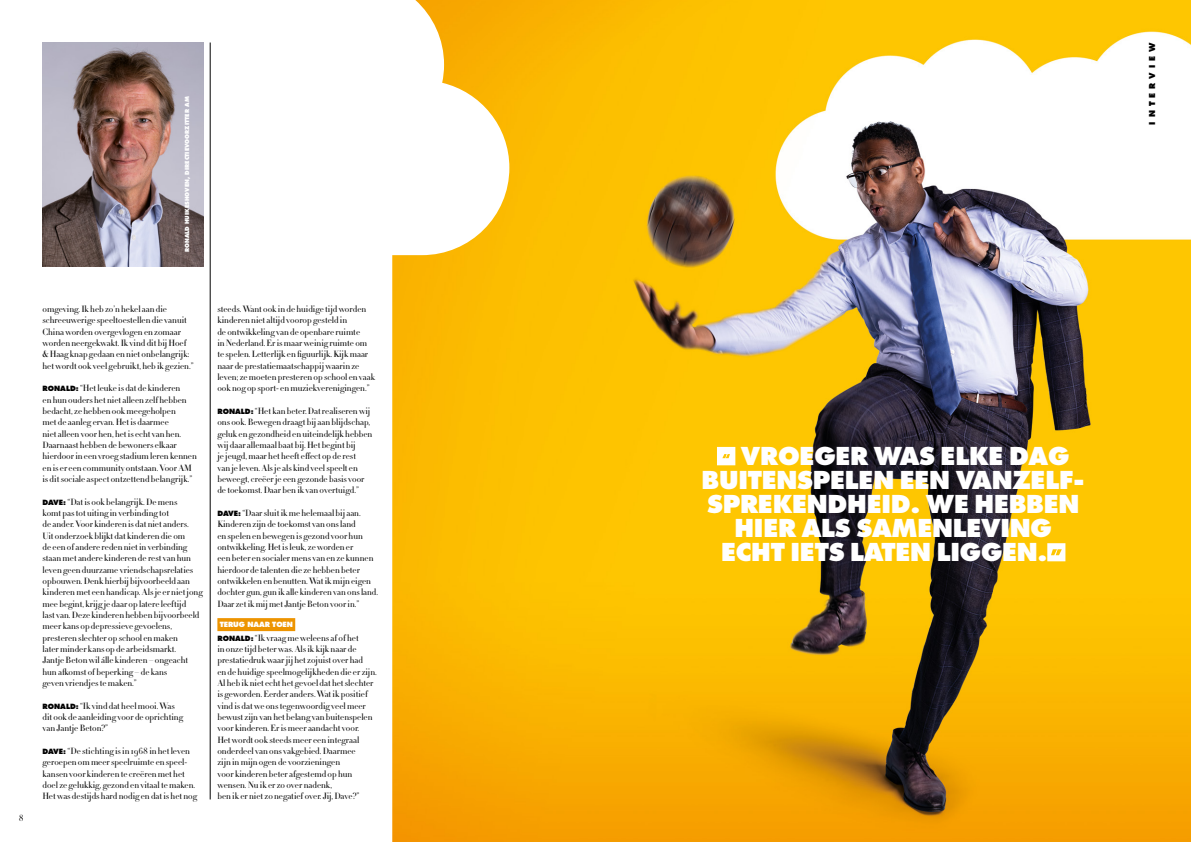
<style>
.page{position:relative;width:1191px;height:842px;background:#fff}
.page>*{position:absolute;margin:0;border:0;box-sizing:border-box;transform-origin:0 0}
.t1{font:800 24px "Futura Std";letter-spacing:-.01em;color:#fff}
.t2{font:300 9px/11.3px "HTF Didot L16";color:#000}
.t3{font:800 8px "Futura Std";letter-spacing:.5em;color:#000}
.t4{font:800 7px "Futura Std";letter-spacing:-.01em;color:#fff}
.t5{font:800 5.5px "Futura Std";color:#fff}
.s1{font-family:"Futura Std";font-weight:800;font-size:7px}
</style>
<div class="page">
<img style="left:392px;top:0;width:799px;height:842px">
<div style="left:217px;top:618px;width:78px;height:13px;background:#ed9400"></div>
<hr style="left:210px;top:43px;width:1px;height:756px;background:#000">
<img style="left:43px;top:43px;width:160px;height:223px">
<svg style="left:717px;top:447px;width:18px;height:18px"></svg>
<svg style="left:1047px;top:543px;width:18px;height:18px"></svg>
<p class="t5" style="left:183px;top:252px;width:157px;rotate:-90deg">RONALD HUIKESHOVEN, DIRECTIEVOORZITTER AM</p>
<p class="t2" style="left:19px;top:812px;width:6px">8</p>
<p class="t2" style="left:43px;top:303px;width:153px">omgeving. Ik heb zo’n hekel aan die schreeuwerige speeltoestellen die vanuit China worden overgevlogen en zomaar worden neergekwakt. Ik vind dit bij Hoef &amp; Haag knap gedaan en niet onbelangrijk: het wordt ook veel gebruikt, heb ik gezien.”</p>
<p class="t2" style="left:43px;top:382px;width:156px"><span class="s1">RONALD:</span> “Het leuke is dat de kinderen<br>en hun ouders het niet alleen zelf hebben bedacht, ze hebben ook meegeholpen<br>met de aanleg ervan. Het is daarmee<br>niet alleen voor hen, het is echt van hen.<br>Daarnaast hebben de bewoners elkaar hierdoor in een vroeg stadium leren kennen en is er een community ontstaan. Voor AM is dit sociale aspect ontzettend belangrijk.”</p>
<p class="t2" style="left:43px;top:496px;width:162px"><span class="s1">DAVE:</span> “Dat is ook belangrijk. De mens<br>komt pas tot uiting in verbinding tot<br>de ander. Voor kinderen is dat niet anders.<br>Uit onderzoek blijkt dat kinderen die om<br>de een of andere reden niet in verbinding staan met andere kinderen de rest van hun leven geen duurzame vriendschapsrelaties opbouwen. Denk hierbij bijvoorbeeld aan kinderen met een handicap. Als je er niet jong mee begint, krijg je daar op latere leeftijd<br>last van. Deze kinderen hebben bijvoorbeeld meer kans op depressieve gevoelens, presteren slechter op school en maken<br>later minder kans op de arbeidsmarkt.<br>Jantje Beton wil álle kinderen – ongeacht hun afkomst of beperking – de kans<br>geven vriendjes te maken.”</p>
<p class="t2" style="left:43px;top:700px;width:142px"><span class="s1">RONALD:</span> “Ik vind dat heel mooi. Was dit ook de aanleiding voor de oprichting van Jantje Beton?”</p>
<p class="t2" style="left:43px;top:745px;width:156px"><span class="s1">DAVE:</span> “De stichting is in 1968 in het leven geroepen om meer speelruimte en speel&shy;kansen voor kinderen te creëren met het doel ze gelukkig, gezond en vitaal te maken.<br>Het was destijds hard nodig en dat is het nog</p>
<p class="t2" style="left:217px;top:303px;width:159px">steeds. Want ook in de huidige tijd worden kinderen niet altijd voorop gesteld in<br>de ontwikkeling van de openbare ruimte<br>in Nederland. Er is maar weinig ruimte om te spelen. Letterlijk en figuurlijk. Kijk maar naar de prestatiemaatschappij waarin ze leven; ze moeten presteren op school en vaak ook nog op sport- en muziekverenigingen.”</p>
<p class="t2" style="left:217px;top:405px;width:156px"><span class="s1">RONALD:</span> “Het kan beter. Dat realiseren wij ons ook. Bewegen draagt bij aan blijdschap, geluk en gezondheid en uiteindelijk hebben wij daar allemaal baat bij. Het begint bij<br>je jeugd, maar het heeft effect op de rest<br>van je leven. Als je als kind veel speelt en beweegt, creëer je een gezonde basis voor de toekomst. Daar ben ik van overtuigd.”</p>
<p class="t2" style="left:217px;top:507px;width:162px"><span class="s1">DAVE:</span> “Daar sluit ik me helemaal bij aan.<br>Kinderen zijn de toekomst van ons land<br>en spelen en bewegen is gezond voor hun ontwikkeling. Het is leuk, ze worden er<br>een beter en socialer mens van en ze kunnen hierdoor de talenten die ze hebben beter ontwikkelen en benutten. Wat ik mijn eigen dochter gun, gun ik alle kinderen van ons land.<br>Daar zet ik mij met Jantje Beton voor in.”</p>
<p class="t4" style="left:220px;top:620px;width:75px">TERUG NAAR TOEN</p>
<p class="t2" style="left:217px;top:632px;width:161px"><span class="s1">RONALD:</span> “Ik vraag me weleens af of het<br>in onze tijd beter was. Als ik kijk naar de prestatiedruk waar jij het zojuist over had<br>en de huidige speelmogelijkheden die er zijn.<br>Al heb ik niet echt het gevoel dat het slechter is geworden. Eerder anders. Wat ik positief vind is dat we ons tegenwoordig veel meer bewust zijn van het belang van buitenspelen voor kinderen. Er is meer aandacht voor.<br>Het wordt ook steeds meer een integraal onderdeel van ons vakgebied. Daarmee<br>zijn in mijn ogen de voorzieningen<br>voor kinderen beter afgestemd op hun wensen. Nu ik er zo over nadenk,<br>ben ik er niet zo negatief over. Jij, Dave?”</p>
<p class="t3" style="left:1147px;top:125px;width:84px;rotate:-90deg">INTERVIEW</p>
<h1 class="t1" style="left:741px;top:441px;width:330px">VROEGER WAS ELKE DAG</h1>
<h1 class="t1" style="left:701px;top:465px;width:385px">BUITENSPELEN EEN VANZELF-</h1>
<h1 class="t1" style="left:707px;top:489px;width:374px">SPREKENDHEID. WE HEBBEN</h1>
<h1 class="t1" style="left:734px;top:513px;width:319px">HIER ALS SAMENLEVING</h1>
<h1 class="t1" style="left:721px;top:537px;width:328px">ECHT IETS LATEN LIGGEN.</h1>
</div>
